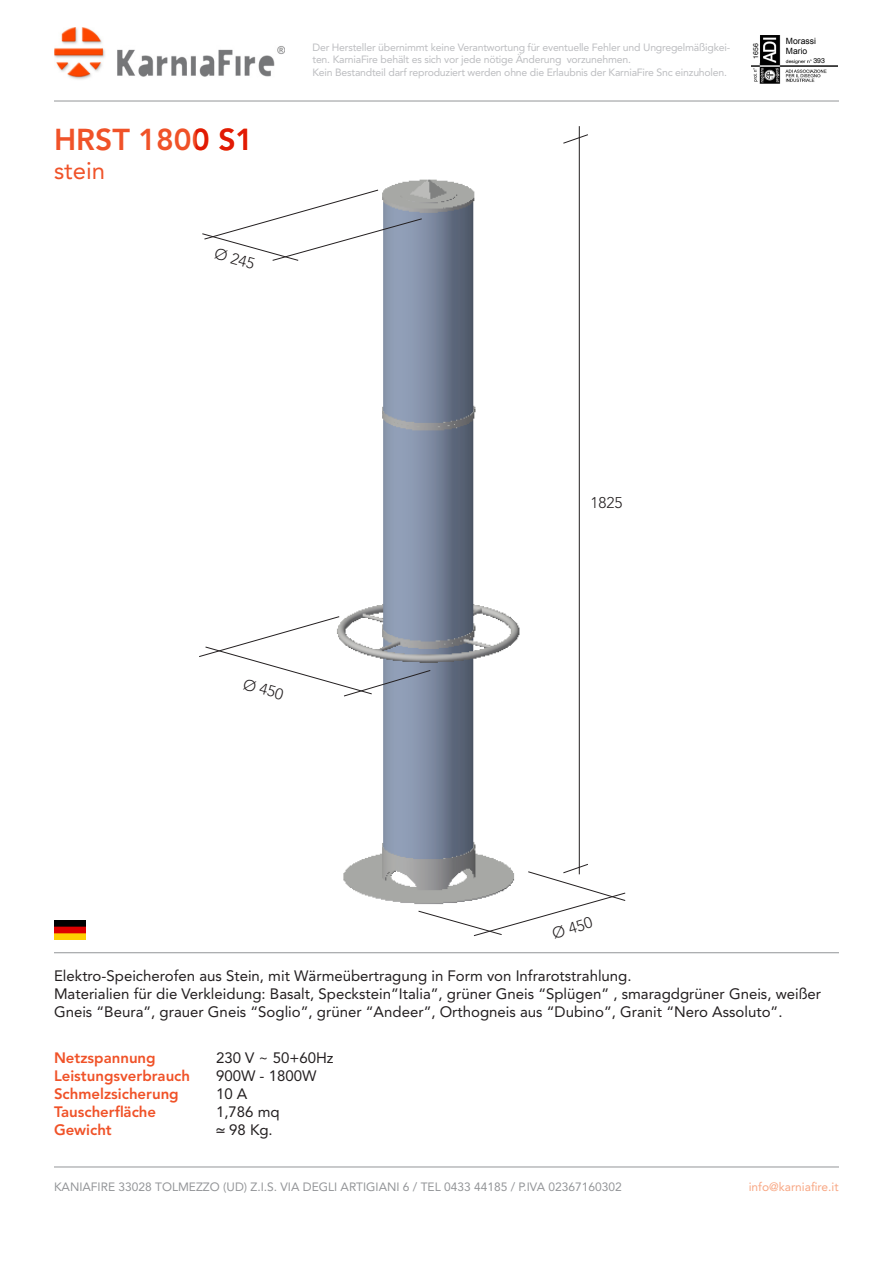
<style>
.page{position:relative;width:893px;height:1263px;background:#fff}
.page>*{position:absolute;margin:0;border:0;box-sizing:border-box;transform-origin:0 0}
.t1{font:800 30px "Avenir";color:#f05228}
.t2{font:24px "Avenir";color:#f05228}
.t3{font:300 15.45px "Avenir";color:#231f20}
.t4{font:15px/18px "Avenir";color:#231f20}
.t5{font:800 15px "Avenir";color:#f05228}
.t6{font:12px "Avenir";color:#939598}
.t7{font:12px "Avenir";color:#f8a682}
.t8{font:10.5px/12.6px "Avenir";letter-spacing:-.02em;color:#bcbdc0}
.t9{font:8.55px/10.1px "Arial";color:#000}
.t10{font:6.9px "Helvetica";letter-spacing:.005em;color:#000}
.s1{font-family:"Monaco"}
</style>
<div class="page">
<img style="left:54px;top:28px;width:231px;height:52px">
<hr style="left:54px;top:1167px;width:785px;height:1px;background:#939598">
<hr style="left:54px;top:101px;width:785px;height:1px;background:#939598">
<hr style="left:54px;top:952px;width:785px;height:1px;background:#939598">
<img style="left:54px;top:921px;width:31px;height:19px">
<img style="left:343px;top:126px;width:236px;height:778px">
<svg style="left:202px;top:189px;width:221px;height:72px"></svg>
<svg style="left:199px;top:616px;width:232px;height:81px"></svg>
<svg style="left:418px;top:863px;width:208px;height:73px"></svg>
<svg style="left:562px;top:134px;width:26px;height:10px"></svg>
<hr style="left:579px;top:126px;width:1px;height:748px;background:#231f20">
<img style="left:751px;top:35px;width:86px;height:48px">
<div style="left:812px;top:58px;width:23px;height:6px;background:#fff"></div>
<svg style="left:752px;top:35px;width:8px;height:28px"></svg>
<div style="left:783px;top:38px;width:52px;height:18px;background:#fff"></div>
<p class="t1" style="left:54px;top:122px;width:201px">HRST 1800 S1</p>
<p class="t2" style="left:54px;top:157px;width:53px">stein</p>
<p class="t3" style="left:217px;top:244px;width:43px;rotate:16deg">Ø 245</p>
<p class="t8" style="left:313px;top:41px;width:419px">Der Hersteller übernimmt keine Verantwortung für eventuelle Fehler und Ungregelmäßigkei&shy;ten. KarniaFire behält es sich vor jede nötige Änderung vorzunehmen.</p>
<p class="t8" style="left:313px;top:66px;width:416px">Kein Bestandteil darf reproduziert werden ohne die Erlaubnis der KarniaFire Snc einzuholen.</p>
<p class="t10" style="left:753px;top:59px;width:17px;rotate:-90deg">1656</p>
<p class="t9" style="left:786px;top:36px;width:32px">Morassi<br>Mario</p>
<p class="t10" style="left:813px;top:58px;width:13px">393</p>
<p class="t3" style="left:246px;top:675px;width:43px;rotate:16deg">Ø 450</p>
<p class="t3" style="left:590px;top:493px;width:34px">1825</p>
<p class="t3" style="left:550px;top:925px;width:43px;rotate:-17deg">Ø 450</p>
<p class="t4" style="left:54px;top:967px;width:579px">Elektro-Speicherofen aus Stein, mit Wärmeübertragung in Form von Infrarotstrahlung.</p>
<p class="t4" style="left:54px;top:985px;width:769px">Materialien für die Verkleidung: Basalt, Speckstein”Italia”, grüner Gneis “Splügen” , smaragdgrüner Gneis, weißer<br>Gneis “Beura”, grauer Gneis “Soglio”, grüner “Andeer”, Orthogneis aus “Dubino”, Granit “Nero Assoluto”.</p>
<p class="t5" style="left:54px;top:1049px;width:103px">Netzspannung</p>
<p class="t4" style="left:216px;top:1049px;width:119px">230 V ~ 50+60Hz</p>
<p class="t5" style="left:54px;top:1067px;width:138px">Leistungsverbrauch</p>
<p class="t4" style="left:216px;top:1067px;width:102px">900W - 1800W</p>
<p class="t5" style="left:54px;top:1085px;width:126px">Schmelzsicherung</p>
<p class="t4" style="left:216px;top:1085px;width:33px">10 A</p>
<p class="t5" style="left:54px;top:1103px;width:104px">Tauscherfläche</p>
<p class="t4" style="left:216px;top:1103px;width:65px">1,786 mq</p>
<p class="t5" style="left:54px;top:1121px;width:59px">Gewicht</p>
<p class="t4" style="left:216px;top:1121px;width:58px"><span class="s1">≃</span> 98 Kg.</p>
<p class="t6" style="left:54px;top:1180px;width:569px">KANIAFIRE 33028 TOLMEZZO (UD) Z.I.S. VIA DEGLI ARTIGIANI 6 / TEL 0433 44185 / P.IVA 02367160302</p>
<p class="t7" style="left:749px;top:1180px;width:91px">info@karniafire.it</p>
</div>
